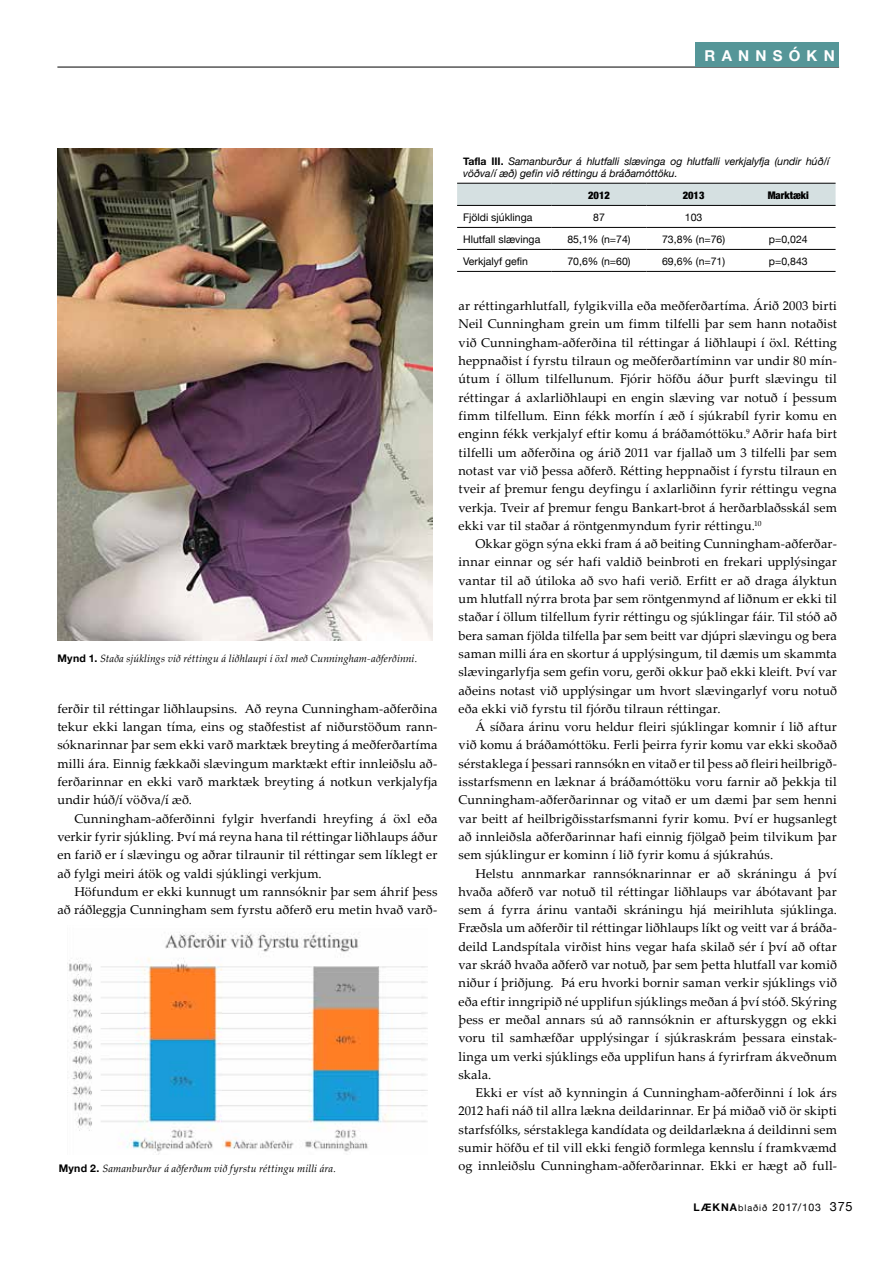
<style>
.page{position:relative;width:893px;height:1263px;background:#fff}
.page>*{position:absolute;margin:0;border:0;box-sizing:border-box;transform-origin:0 0}
.t1{font:700 15px "Helvetica Neue";letter-spacing:.415em;color:#fff}
.t2{font:12.75px/18.3px "Palatino Linotype";letter-spacing:.015em;color:#000;text-align:justify}
.t3{font:10.5px "Helvetica Neue";color:#000}
.t4{font:italic 10.5px "Palatino Linotype";letter-spacing:.01em;color:#000}
.t5{font:italic 10.5px/12.5px "Helvetica Neue";color:#000}
.t6{font:900 condensed 10.5px "Helvetica Neue";color:#000}
.s1{font-family:"Helvetica Neue";font-weight:700;font-style:normal}
.s2{font-weight:700;font-style:normal}
.s3{font-weight:700}
.s4{font-size:9px}
.s5{font-size:12.75px}
</style>
<div class="page">
<hr style="left:57px;top:67px;width:782px;height:1px;background:#000">
<img style="left:57px;top:149px;width:375px;height:491px">
<img style="left:68px;top:932px;width:360px;height:222px">
<svg style="left:457px;top:184px;width:379px;height:43px"></svg>
<hr style="left:457px;top:183px;width:95px;height:1px;background:#000">
<hr style="left:552px;top:183px;width:94px;height:1px;background:#000">
<hr style="left:646px;top:183px;width:95px;height:1px;background:#000">
<hr style="left:741px;top:183px;width:95px;height:1px;background:#000">
<hr style="left:457px;top:205px;width:95px;height:1px;background:#000">
<hr style="left:552px;top:205px;width:94px;height:1px;background:#000">
<hr style="left:646px;top:205px;width:95px;height:1px;background:#000">
<hr style="left:741px;top:205px;width:95px;height:1px;background:#000">
<hr style="left:457px;top:227px;width:95px;height:1px;background:#000">
<hr style="left:552px;top:227px;width:94px;height:1px;background:#000">
<hr style="left:646px;top:227px;width:95px;height:1px;background:#000">
<hr style="left:741px;top:227px;width:95px;height:1px;background:#000">
<hr style="left:457px;top:249px;width:95px;height:1px;background:#000">
<hr style="left:552px;top:249px;width:94px;height:1px;background:#000">
<hr style="left:646px;top:249px;width:95px;height:1px;background:#000">
<hr style="left:741px;top:249px;width:95px;height:1px;background:#000">
<hr style="left:457px;top:271px;width:95px;height:1px;background:#000">
<hr style="left:552px;top:271px;width:94px;height:1px;background:#000">
<hr style="left:646px;top:271px;width:95px;height:1px;background:#000">
<hr style="left:741px;top:271px;width:95px;height:1px;background:#000">
<div style="left:696px;top:42px;width:143px;height:25px;background:#559698"></div>
<p class="t1" style="left:704px;top:43px;width:132px">RANNSÓKN</p>
<p class="t4" style="left:57px;top:651px;width:361px"><span class="s1">Mynd 1.</span> Staða sjúklings við réttingu á liðhlaupi í öxl með Cunningham-aðferðinni.</p>
<p class="t2" style="left:57px;top:699px;width:382px">ferðir til réttingar liðhlaupsins. Að reyna Cunningham-aðferðina tekur ekki langan tíma, eins og staðfestist af niðurstöðum rann&shy;sóknarinnar þar sem ekki varð marktæk breyting á meðferðartíma milli ára. Einnig fækkaði slævingum marktækt eftir innleiðslu að&shy;ferðarinnar en ekki varð marktæk breyting á notkun verkjalyfja undir húð/í vöðva/í æð.</p>
<p class="t2" style="left:57px;top:809px;width:382px;text-indent:17px">Cunningham-aðferðinni fylgir hverfandi hreyfing á öxl eða verkir fyrir sjúkling. Því má reyna hana til réttingar liðhlaups áður en farið er í slævingu og aðrar tilraunir til réttingar sem líklegt er að fylgi meiri átök og valdi sjúklingi verkjum.</p>
<p class="t2" style="left:57px;top:882px;width:382px;text-align:right">Höfundum er ekki kunnugt um rannsóknir þar sem áhrif þess<br>að ráðleggja Cunningham sem fyrstu aðferð eru metin hvað varð-</p>
<p class="t5" style="left:463px;top:155px;width:368px"><span class="s2">Tafla III.</span> Samanburður á hlutfalli slævinga og hlutfalli verkjalyfja (undir húð/í vöðva/í æð) gefin við réttingu á bráðamóttöku.</p>
<p class="t6" style="left:588px;top:187px;width:23px">2012</p>
<p class="t6" style="left:683px;top:187px;width:23px">2013</p>
<p class="t6" style="left:768px;top:187px;width:43px">Marktæki</p>
<p class="t3" style="left:463px;top:210px;width:71px">Fjöldi sjúklinga</p>
<p class="t3" style="left:593px;top:210px;width:13px">87</p>
<p class="t3" style="left:685px;top:210px;width:19px">103</p>
<p class="t3" style="left:463px;top:232px;width:79px">Hlutfall slævinga</p>
<p class="t3" style="left:567px;top:232px;width:65px">85,1% (n=74)</p>
<p class="t3" style="left:662px;top:232px;width:65px">73,8% (n=76)</p>
<p class="t3" style="left:769px;top:232px;width:40px">p=0,024</p>
<p class="t3" style="left:463px;top:254px;width:66px">Verkjalyf gefin</p>
<p class="t3" style="left:567px;top:254px;width:65px">70,6% (n=60)</p>
<p class="t3" style="left:662px;top:254px;width:65px">69,6% (n=71)</p>
<p class="t3" style="left:769px;top:254px;width:40px">p=0,843</p>
<p class="t2" style="left:459px;top:296px;width:380px">ar réttingarhlutfall, fylgikvilla eða meðferðartíma. Árið 2003 birti Neil Cunningham grein um fimm tilfelli þar sem hann notaðist við Cunningham-aðferðina til réttingar á liðhlaupi í öxl. Rétting heppnaðist í fyrstu tilraun og meðferðartíminn var undir 80 mín&shy;útum í öllum tilfellunum. Fjórir höfðu áður þurft slævingu til réttingar á axlarliðhlaupi en engin slæving var notuð í þessum fimm tilfellum. Einn fékk morfín í æð í sjúkrabíl fyrir komu en enginn fékk verkjalyf eftir komu á bráðamóttöku.<sup>9</sup> Aðrir hafa birt tilfelli um aðferðina og árið 2011 var fjallað um 3 tilfelli þar sem notast var við þessa aðferð. Rétting heppnaðist í fyrstu tilraun en tveir af þremur fengu deyfingu í axlarliðinn fyrir réttingu vegna verkja. Tveir af þremur fengu Bankart-brot á herðarblaðsskál sem ekki var til staðar á röntgenmyndum fyrir réttingu.<sup>10</sup></p>
<p class="t2" style="left:459px;top:534px;width:380px;text-indent:17px">Okkar gögn sýna ekki fram á að beiting Cunningham-aðferðar&shy;innar einnar og sér hafi valdið beinbroti en frekari upplýsingar vantar til að útiloka að svo hafi verið. Erfitt er að draga ályktun um hlutfall nýrra brota þar sem röntgenmynd af liðnum er ekki til staðar í öllum tilfellum fyrir réttingu og sjúklingar fáir. Til stóð að bera saman fjölda tilfella þar sem beitt var djúpri slævingu og bera saman milli ára en skortur á upplýsingum, til dæmis um skammta slævingarlyfja sem gefin voru, gerði okkur það ekki kleift. Því var aðeins notast við upplýsingar um hvort slævingarlyf voru notuð eða ekki við fyrstu til fjórðu tilraun réttingar.</p>
<p class="t2" style="left:459px;top:717px;width:380px;text-indent:17px">Á síðara árinu voru heldur fleiri sjúklingar komnir í lið aftur við komu á bráðamóttöku. Ferli þeirra fyrir komu var ekki skoðað sérstaklega í þessari rannsókn en vitað er til þess að fleiri heilbrigð&shy;isstarfsmenn en læknar á bráðamóttöku voru farnir að þekkja til Cunningham-aðferðarinnar og vitað er um dæmi þar sem henni var beitt af heilbrigðisstarfsmanni fyrir komu. Því er hugsanlegt að innleiðsla aðferðarinnar hafi einnig fjölgað þeim tilvikum þar sem sjúklingur er kominn í lið fyrir komu á sjúkrahús.</p>
<p class="t2" style="left:459px;top:863px;width:380px;text-indent:17px">Helstu annmarkar rannsóknarinnar er að skráningu á því hvaða aðferð var notuð til réttingar liðhlaups var ábótavant þar sem á fyrra árinu vantaði skráningu hjá meirihluta sjúklinga.<br>Fræðsla um aðferðir til réttingar liðhlaups líkt og veitt var á bráða&shy;deild Landspítala virðist hins vegar hafa skilað sér í því að oftar var skráð hvaða aðferð var notuð, þar sem þetta hlutfall var komið niður í þriðjung. Þá eru hvorki bornir saman verkir sjúklings við eða eftir inngripið né upplifun sjúklings meðan á því stóð. Skýring þess er meðal annars sú að rannsóknin er afturskyggn og ekki voru til samhæfðar upplýsingar í sjúkraskrám þessara einstak&shy;linga um verki sjúklings eða upplifun hans á fyrirfram ákveðnum skala.</p>
<p class="t2" style="left:459px;top:1083px;width:380px;text-indent:17px">Ekki er víst að kynningin á Cunningham-aðferðinni í lok árs 2012 hafi náð til allra lækna deildarinnar. Er þá miðað við ör skipti starfsfólks, sérstaklega kandídata og deildarlækna á deildinni sem sumir höfðu ef til vill ekki fengið formlega kennslu í framkvæmd</p>
<p class="t4" style="left:59px;top:1161px;width:279px"><span class="s1">Mynd 2.</span> Samanburður á aðferðum við fyrstu réttingu milli ára.</p>
<p class="t2" style="left:459px;top:1156px;width:380px">og innleiðslu Cunningham-aðferðarinnar. Ekki er hægt að full-</p>
<p class="t3" style="left:693px;top:1200px;width:161px"><span class="s3">LÆKNA</span><span class="s4">blaðið</span> 2017/103 <span class="s5">375</span></p>
</div>
